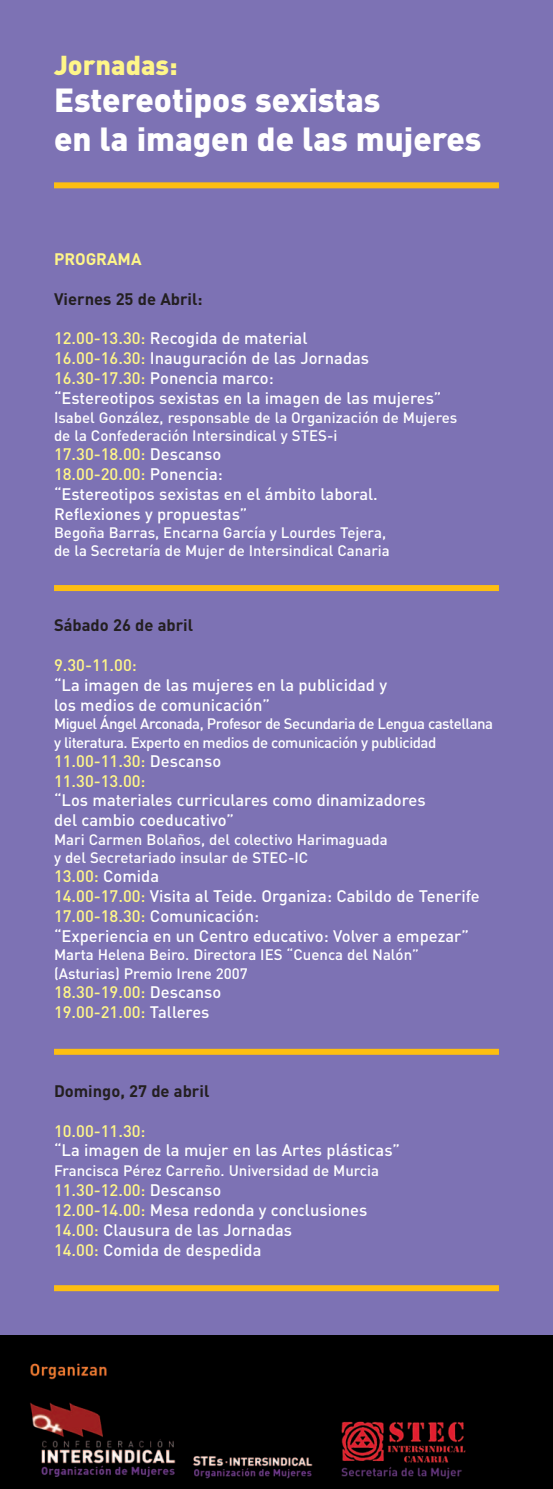
<style>
.page{position:relative;width:553px;height:1489px;background:#fff}
.page>*{position:absolute;margin:0;border:0;box-sizing:border-box;transform-origin:0 0}
.t1{font:900 33px/39.8px "DIN";color:#fff}
.t2{font:900 27px "DIN";color:#fff689}
.t3{font:500 16.5px/19.8px "DIN";color:#fff}
.t4{font:500 16.5px/19.8px "DIN";color:#fff689}
.t5{font:700 16.5px "DIN";color:#231f20}
.t6{font:700 16.5px "DIN";color:#fff689}
.t7{font:500 15px/18px "DIN";color:#fff}
.t8{font:500 15px/18px "DIN";letter-spacing:-.03em;color:#fff}
.s1{color:#fff689}
.s2{color:#fff}
</style>
<div class="page">
<div style="left:0;top:0;width:553px;height:1350px;background:#7d72b4"></div>
<img style="left:0;top:1335px;width:553px;height:153px">
<div style="left:54px;top:182px;width:445px;height:6px;background:#fdbe12"></div>
<div style="left:54px;top:585px;width:445px;height:6px;background:#fdbe12"></div>
<div style="left:54px;top:1048px;width:445px;height:6px;background:#fdbe12"></div>
<svg style="left:54px;top:1285px;width:445px;height:5px;background:#f7ba18"></svg>
<h2 class="t2" style="left:54px;top:49px;width:125px">Jornadas:</h2>
<h1 class="t1" style="left:54px;top:79px;width:429px">Estereotipos sexistas<br>en la imagen de las mujeres</h1>
<p class="t6" style="left:54px;top:249px;width:89px">PROGRAMA</p>
<p class="t5" style="left:54px;top:289px;width:150px">Viernes 25 de Abril:</p>
<p class="t3" style="left:54px;top:328px;width:389px"><span class="s1">12.00-13.30:</span> Recogida de material<br><span class="s1">16.00-16.30:</span> Inauguración de las Jornadas <span class="s1">16.30-17.30:</span> Ponencia marco:<br>“Estereotipos sexistas en la imagen de las mujeres”</p>
<p class="t7" style="left:54px;top:408px;width:405px">Isabel González, responsable de la Organización de Mujeres de la Confederación Intersindical y STES-i</p>
<p class="t3" style="left:54px;top:443px;width:325px"><span class="s1">17.30-18.00:</span> Descanso<br><span class="s1">18.00-20.00:</span> Ponencia:<br>“Estereotipos sexistas en el ámbito laboral.<br>Reflexiones y propuestas”</p>
<p class="t7" style="left:54px;top:523px;width:337px">Begoña Barras, Encarna García y Lourdes Tejera, de la Secretaría de Mujer de Intersindical Canaria</p>
<p class="t5" style="left:54px;top:615px;width:141px">Sábado 26 de abril</p>
<p class="t4" style="left:54px;top:654px;width:84px">9.30-11.00:</p>
<p class="t3" style="left:54px;top:674px;width:334px">“La imagen de las mujeres en la publicidad y los medios de comunicación”</p>
<p class="t8" style="left:54px;top:714px;width:441px">Miguel Ángel Arconada, Profesor de Secundaria de Lengua castellana y literatura. Experto en medios de comunicación y publicidad</p>
<p class="t4" style="left:54px;top:750px;width:169px">11.00-11.30: <span class="s2">Descanso<br></span>11.30-13.00:</p>
<p class="t3" style="left:54px;top:790px;width:373px">“Los materiales curriculares como dinamizadores del cambio coeducativo”</p>
<p class="t7" style="left:54px;top:830px;width:335px">Mari Carmen Bolaños, del colectivo Harimaguada y del Secretariado insular de STEC-IC</p>
<p class="t3" style="left:54px;top:865px;width:427px"><span class="s1">13.00:</span> Comida<br><span class="s1">14.00-17.00:</span> Visita al Teide. Organiza: Cabildo de Tenerife <span class="s1">17.00-18.30:</span> Comunicación:<br>“Experiencia en un Centro educativo: Volver a empezar”</p>
<p class="t7" style="left:54px;top:945px;width:366px">Marta Helena Beiro. Directora IES “Cuenca del Nalón” (Asturias) Premio Irene 2007</p>
<p class="t4" style="left:54px;top:981px;width:169px">18.30-19.00: <span class="s2">Descanso<br></span>19.00-21.00: <span class="s2">Talleres</span></p>
<p class="t5" style="left:54px;top:1081px;width:157px">Domingo, 27 de abril</p>
<p class="t4" style="left:54px;top:1120px;width:93px">10.00-11.30:</p>
<p class="t3" style="left:54px;top:1140px;width:347px">“La imagen de la mujer en las Artes plásticas”</p>
<p class="t7" style="left:54px;top:1161px;width:327px">Francisca Pérez Carreño. Universidad de Murcia</p>
<p class="t3" style="left:54px;top:1179px;width:315px"><span class="s1">11.30-12.00:</span> Descanso<br><span class="s1">12.00-14.00:</span> Mesa redonda y conclusiones<br><span class="s1">14.00:</span> Clausura de las Jornadas<br><span class="s1">14.00:</span> Comida de despedida</p>
</div>
